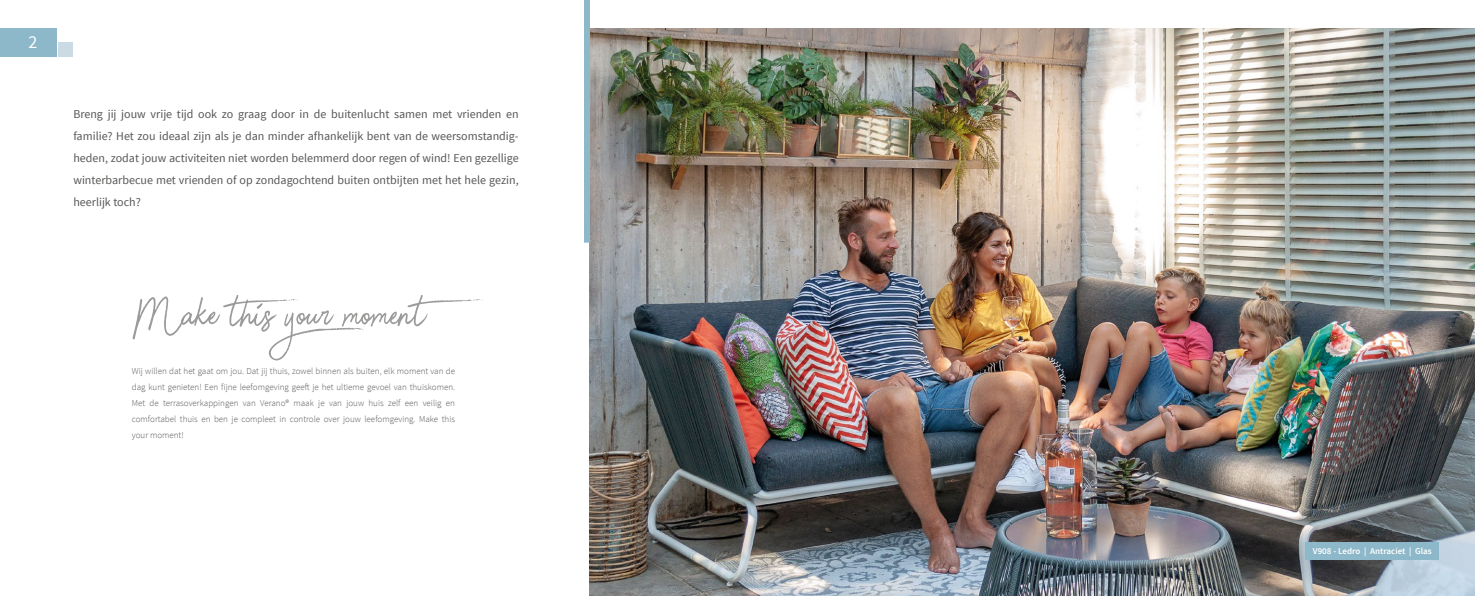
<style>
.page{position:relative;width:1475px;height:596px;background:#fff}
.page>*{position:absolute;margin:0;border:0;box-sizing:border-box;transform-origin:0 0}
.t1{font:18px "Source Sans Pro";color:#fff}
.t2{font:12px/22px "Source Sans Pro";color:#575756;text-align:justify}
.t3{font:300 9px/16px "Source Sans Pro";color:#575756;text-align:justify}
.t4{font:600 9px "Source Sans Pro";color:#fff}
</style>
<div class="page">
<div style="left:0;top:28px;width:57px;height:29px;background:#8db8c9"></div>
<div style="left:59px;top:43px;width:14px;height:14px;background:#cadbe4"></div>
<img style="left:590px;top:28px;width:884px;height:567px">
<div style="left:584px;top:0;width:6px;height:242px;background:#8db8c9"></div>
<div style="left:1305px;top:542px;width:133px;height:17px;background:#8db8c9"></div>
<svg style="left:133px;top:295px;width:350px;height:65px"></svg>
<h1 class="t1" style="left:28px;top:31px;width:10px">2</h1>
<p class="t2" style="left:73px;top:103px;width:447px">Breng jij jouw vrije tijd ook zo graag door in de buitenlucht samen met vrienden en familie? Het zou ideaal zijn als je dan minder afhankelijk bent van de weersomstandig&shy;heden, zodat jouw activiteiten niet worden belemmerd door regen of wind! Een gezellige winterbarbecue met vrienden of op zondagochtend buiten ontbijten met het hele gezin, heerlijk toch?</p>
<p class="t3" style="left:132px;top:363px;width:325px">Wij willen dat het gaat om jou. Dat jij thuis, zowel binnen als buiten, elk moment van de dag kunt genieten! Een fijne leefomgeving geeft je het ultieme gevoel van thuiskomen.<br>Met de terrasoverkappingen van Verano® maak je van jouw huis zelf een veilig en comfortabel thuis en ben je compleet in controle over jouw leefomgeving. Make this your moment!</p>
<p class="t4" style="left:1312px;top:545px;width:120px">V908 - Ledro | Antraciet | Glas</p>
</div>
